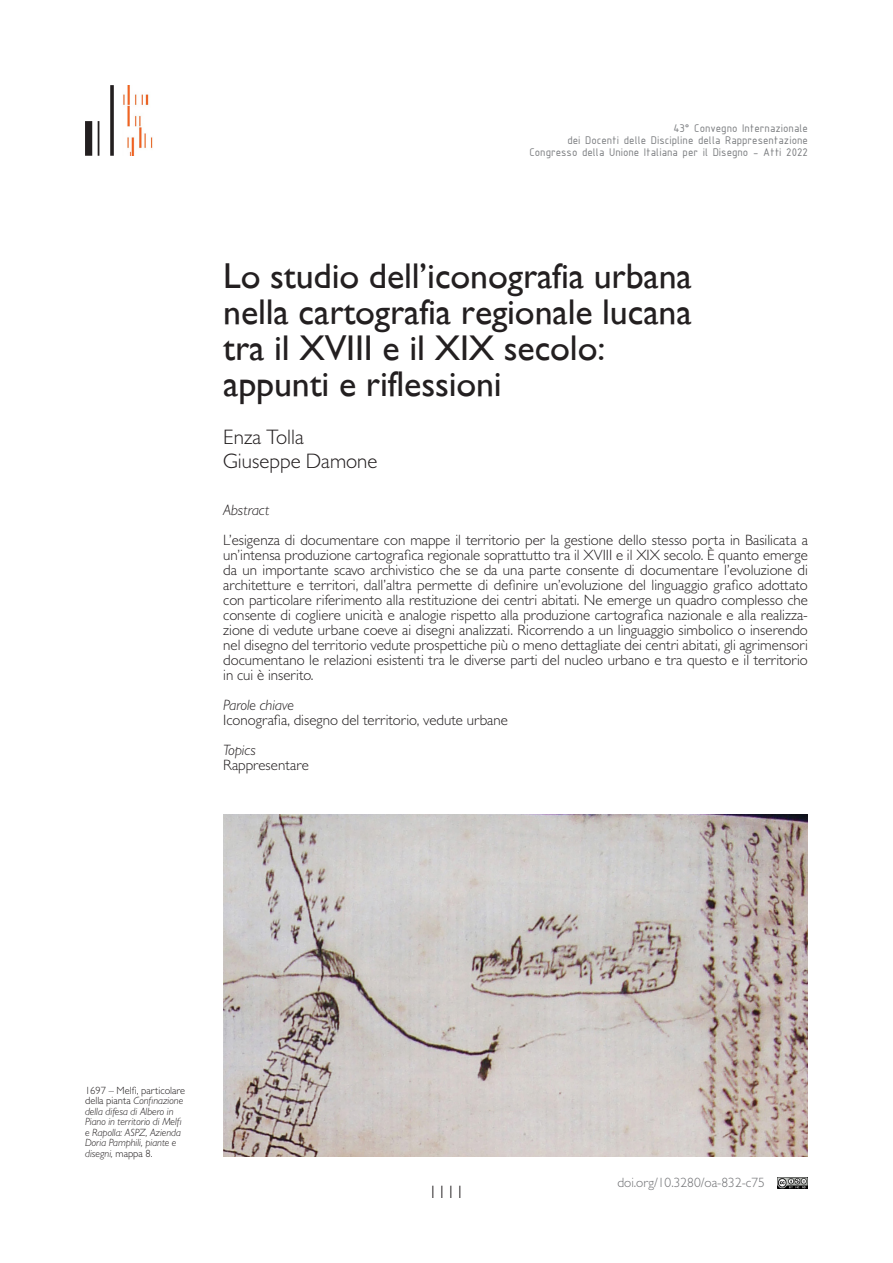
<style>
.page{position:relative;width:893px;height:1263px;background:#fff}
.page>*{position:absolute;margin:0;border:0;box-sizing:border-box;transform-origin:0 0}
.t1{font:36px "Gill Sans";letter-spacing:-.005em;color:#231f20}
.t2{font:300 21px "Gill Sans";color:#231f20}
.t3{font:300 18px "Gill Sans";color:#231f20}
.t4{font:300 15px/15px "Gill Sans";color:#231f20;text-align:justify}
.t5{font:italic 300 15px "Gill Sans";color:#231f20}
.t6{font:300 13.5px "Gill Sans";color:#717275}
.t7{font:12px/12px "ISOCPEUR";color:#7a7c7f;text-align:right}
.t8{font:italic 300 10.5px/10.5px "Gill Sans";color:#231f20}
.s1{font-style:normal}
</style>
<div class="page">
<img style="left:778px;top:1178px;width:30px;height:10px">
<svg style="left:110px;top:85px;width:4px;height:71px"></svg>
<svg style="left:98px;top:121px;width:1px;height:35px"></svg>
<svg style="left:85px;top:121px;width:7px;height:35px"></svg>
<img style="left:123px;top:85px;width:30px;height:71px">
<img style="left:223px;top:815px;width:585px;height:342px">
<p class="t7" style="left:529px;top:121px;width:280px">43° Convegno Internazionale<br>dei Docenti delle Discipline della Rappresentazione<br>Congresso della Unione Italiana per il Disegno - Atti 2022</p>
<p class="t1" style="left:223px;top:255px;width:470px">Lo studio dell’iconografia urbana</p>
<p class="t1" style="left:223px;top:291px;width:470px">nella cartografia regionale lucana</p>
<p class="t1" style="left:223px;top:327px;width:383px">tra il XVIII e il XIX secolo:</p>
<p class="t1" style="left:223px;top:363px;width:280px">appunti e riflessioni</p>
<p class="t2" style="left:223px;top:424px;width:82px">Enza Tolla</p>
<p class="t2" style="left:223px;top:448px;width:156px">Giuseppe Damone</p>
<p class="t5" style="left:223px;top:501px;width:48px">Abstract</p>
<p class="t4" style="left:223px;top:532px;width:586px">L’esigenza di documentare con mappe il territorio per la gestione dello stesso porta in Basilicata a un’intensa produzione cartografica regionale soprattutto tra il XVIII e il XIX secolo. È quanto emerge da un importante scavo archivistico che se da una parte consente di documentare l’evoluzione di architetture e territori, dall’altra permette di definire un’evoluzione del linguaggio grafico adottato con particolare riferimento alla restituzione dei centri abitati. Ne emerge un quadro complesso che consente di cogliere unicità e analogie rispetto alla produzione cartografica nazionale e alla realizza&shy;zione di vedute urbane coeve ai disegni analizzati. Ricorrendo a un linguaggio simbolico o inserendo nel disegno del territorio vedute prospettiche più o meno dettagliate dei centri abitati, gli agrimensori documentano le relazioni esistenti tra le diverse parti del nucleo urbano e tra questo e il territorio in cui è inserito.</p>
<p class="t5" style="left:223px;top:696px;width:72px">Parole chiave</p>
<p class="t4" style="left:223px;top:712px;width:286px">Iconografia, disegno del territorio, vedute urbane</p>
<p class="t5" style="left:223px;top:741px;width:34px">Topics</p>
<p class="t4" style="left:223px;top:757px;width:87px">Rappresentare</p>
<p class="t8" style="left:85px;top:1085px;width:102px"><span class="s1">1697 – Melfi, particolare della pianta</span> Confinazione della difesa di Albero in<br>Piano in territorio di Melfi e Rapolla: ASPZ, Azienda<br>Doria Pamphili, piante e disegni, <span class="s1">mappa 8.</span></p>
<p class="t3" style="left:428px;top:1181px;width:37px">1111</p>
<p class="t6" style="left:617px;top:1175px;width:149px">doi.org/10.3280/oa-832-c75</p>
</div>
